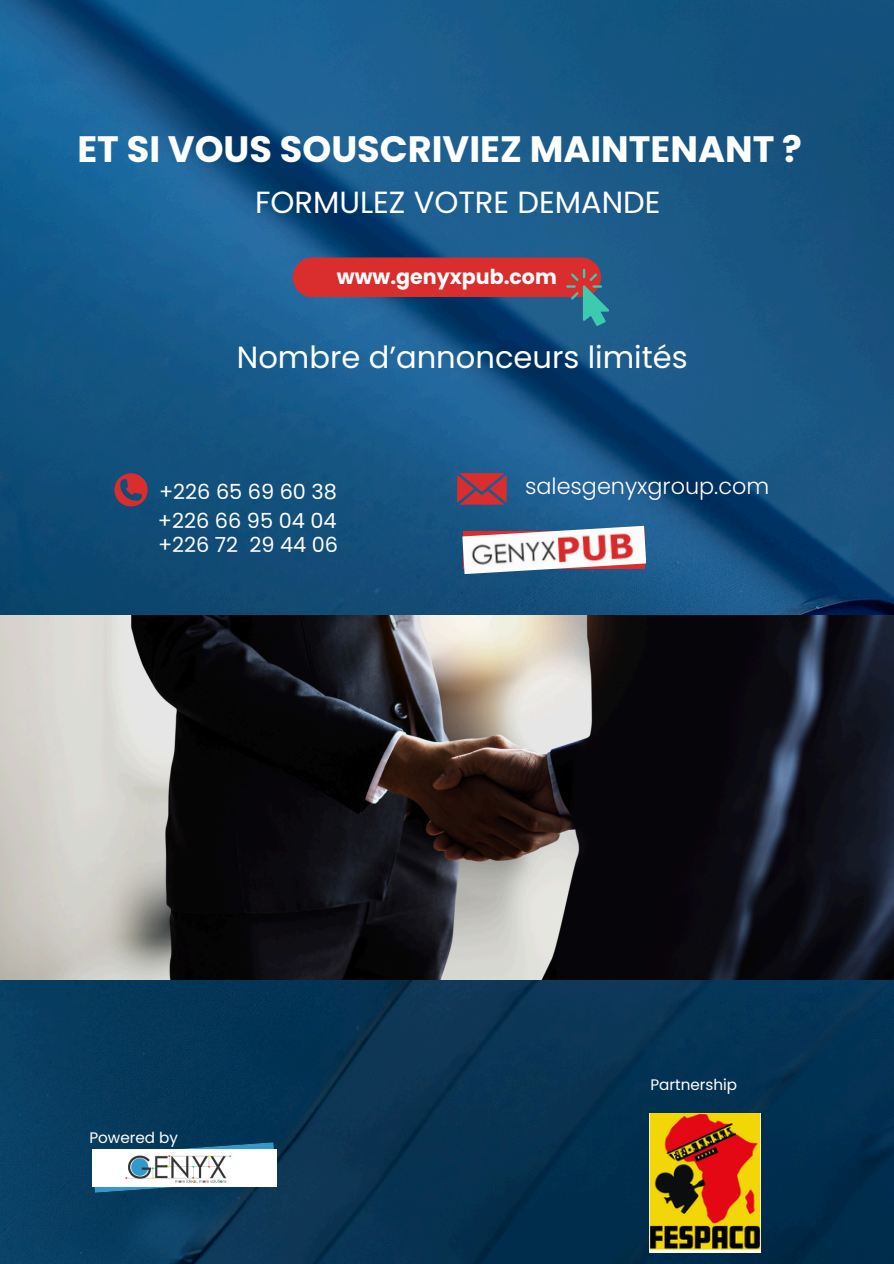
<style>
.page{position:relative;width:894px;height:1264px;background:#fff}
.page>*{position:absolute;margin:0;border:0;box-sizing:border-box;transform-origin:0 0}
.t1{font:700 36.75px "Poppins";color:#fff}
.t2{font:30.6px "Poppins";color:#fff}
.t3{font:300 22.35px "Poppins";color:#fff}
.t4{font:20.85px "Poppins";color:#fff}
.t5{font:700 20.55px "Poppins";color:#fff}
.t6{font:15.15px "Poppins";color:#fff}
</style>
<div class="page">
<img style="left:0;top:0;width:893px;height:1263px">
<img style="left:0;top:615px;width:893px;height:364px">
<img style="left:462px;top:526px;width:184px;height:48px">
<svg style="left:92px;top:1142px;width:184px;height:50px;background:#235b7d"></svg>
<div style="left:92px;top:1148px;width:184px;height:38px;background:#fff"></div>
<img style="left:125px;top:1148px;width:112px;height:35px">
<svg style="left:457px;top:473px;width:49px;height:31px;background:#b43540"></svg>
<svg style="left:114px;top:473px;width:34px;height:38px"></svg>
<div style="left:292px;top:257px;width:309px;height:40px;background:#da2d2e;border-radius:20px"></div>
<svg style="left:566px;top:268px;width:42px;height:58px"></svg>
<img style="left:649px;top:1113px;width:111px;height:138px">
<h4 class="t1" style="left:77px;top:124px;width:726px">ET SI VOUS SOUSCRIVIEZ MAINTENANT ?</h4>
<p class="t2" style="left:255px;top:180px;width:407px">FORMULEZ VOTRE DEMANDE</p>
<h2 class="t5" style="left:337px;top:262px;width:221px">www.genyxpub.com</h2>
<h5 class="t2" style="left:237px;top:336px;width:452px">Nombre d’annonceurs limités</h5>
<h3 class="t4" style="left:159px;top:477px;width:179px">+226 65 69 60 38</h3>
<p class="t4" style="left:158px;top:506px;width:180px">+226 66 95 04 04</p>
<h5 class="t4" style="left:158px;top:530px;width:181px">+226 72 29 44 06</h5>
<h5 class="t3" style="left:525px;top:470px;width:245px">salesgenyxgroup.com</h5>
<h1 class="t6" style="left:89px;top:1126px;width:90px">Powered by</h1>
<p class="t6" style="left:650px;top:1074px;width:88px">Partnership</p>
</div>
